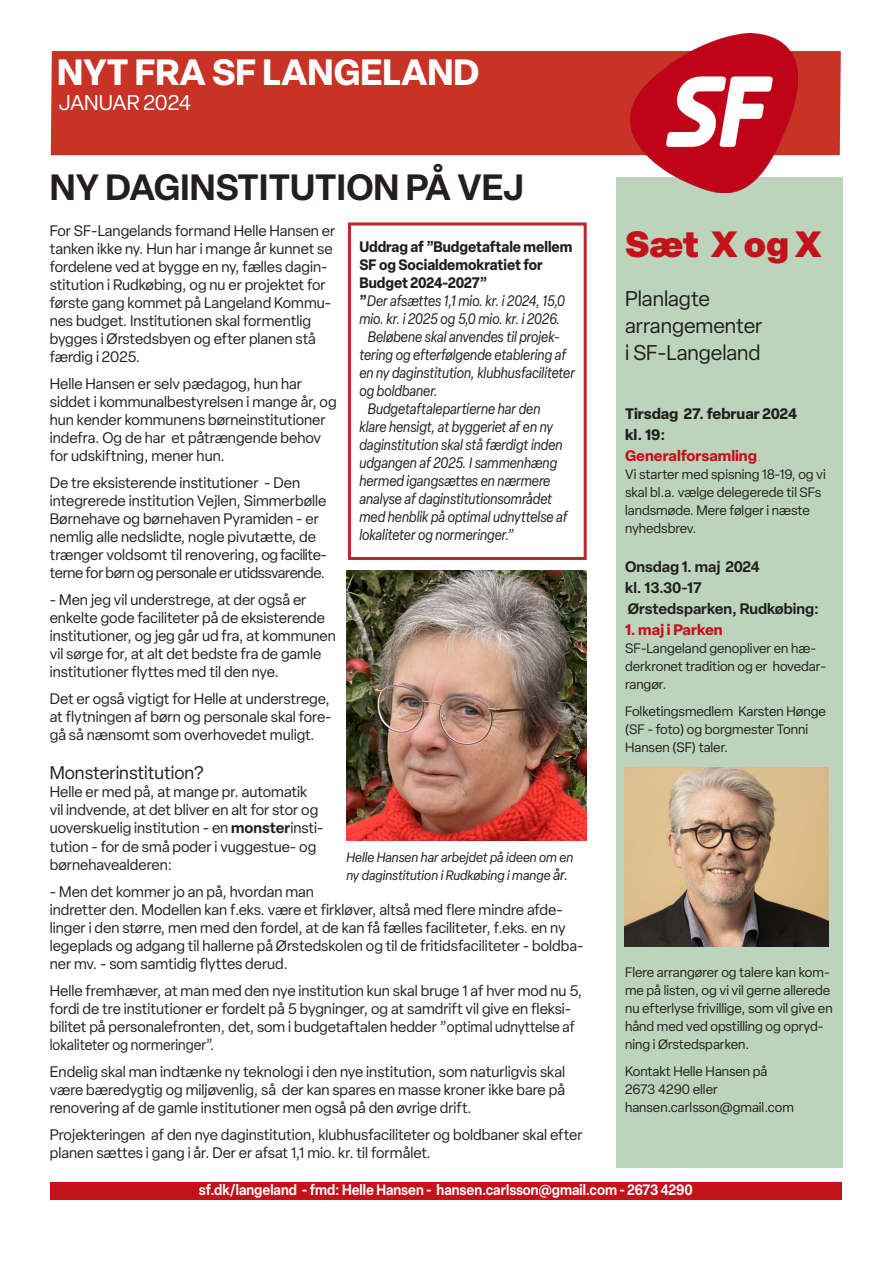
<style>
.page{position:relative;width:893px;height:1263px;background:#fff}
.page>*{position:absolute;margin:0;border:0;box-sizing:border-box;transform-origin:0 0}
.t1{font:600 36px "Elza";color:#231f20}
.t2{font:700 36px "Elza";color:#fff}
.t3{font:900 36px "Elza";color:#c4121a}
.t4{font:21px/27px "Elza";color:#231f20}
.t5{font:21px "Elza";letter-spacing:-.005em;color:#fff}
.t6{font:18px "Elza";color:#231f20}
.t7{font:15px/18px "Elza";color:#231f20}
.t8{font:italic 15px/18px "Elza";color:#231f20;scale:.93 1}
.t9{font:700 15px/18px "Elza";color:#231f20;scale:.93 1}
.t10{font:600 15px/21px "Elza";color:#231f20}
.t11{font:700 15px/21px "Elza";color:#231f20}
.t12{font:700 15px "Elza";color:#c4121a}
.t13{font:600 14.85px "Elza";color:#fff;scale:.91 1}
.t14{font:13.5px/18px "Elza";color:#231f20}
.t15{font:italic 13.5px/18px "Elza";color:#231f20}
.s1{font-weight:600}
.s2{font-weight:400;font-style:italic}
.s3{font-size:15px}
.s4{color:#c4121a}
.s5{font-weight:100}
</style>
<div class="page">
<div style="left:51px;top:51px;width:790px;height:104px;background:#c93325"></div>
<div style="left:50px;top:1182px;width:792px;height:17px;background:#c4121a"></div>
<div style="left:348px;top:222px;width:239px;height:338px;border:3px solid #c2242e"></div>
<img style="left:347px;top:570px;width:240px;height:270px">
<div style="left:617px;top:178px;width:226px;height:990px;background:#bbd4bb"></div>
<img style="left:625px;top:767px;width:203px;height:179px">
<img style="left:630px;top:34px;width:167px;height:158px">
<p class="t2" style="left:57px;top:47px;width:424px">NYT FRA SF LANGELAND</p>
<p class="t5" style="left:59px;top:89px;width:134px">JANUAR 2024</p>
<p class="t1" style="left:50px;top:162px;width:475px">NY DAGINSTITUTION PÅ VEJ</p>
<p class="t7" style="left:50px;top:221px;width:287px">For SF-Langelands formand Helle Hansen er tanken ikke ny. Hun har i mange år kunnet se fordelene ved at bygge en ny, fælles dagin&shy;stitution i Rudkøbing, og nu er projektet for første gang kommet på Langeland Kommu&shy;nes budget. Institutionen skal formentlig bygges i Ørstedsbyen og efter planen stå færdig i 2025.</p>
<p class="t7" style="left:50px;top:374px;width:288px">Helle Hansen er selv pædagog, hun har siddet i kommunalbestyrelsen i mange år, og hun kender kommunens børneinstitutioner indefra. Og de har et påtrængende behov for udskiftning, mener hun.</p>
<p class="t7" style="left:50px;top:473px;width:279px">De tre eksisterende institutioner - Den integrerede institution Vejlen, Simmerbølle Børnehave og børnehaven Pyramiden - er nemlig alle nedslidte, nogle pivutætte, de trænger voldsomt til renovering, og facilite&shy;terne for børn og personale er utidssvarende.</p>
<p class="t7" style="left:50px;top:590px;width:288px">- Men jeg vil understrege, at der også er enkelte gode faciliteter på de eksisterende institutioner, og jeg går ud fra, at kommunen vil sørge for, at alt det bedste fra de gamle institutioner flyttes med til den nye.</p>
<p class="t7" style="left:50px;top:689px;width:283px">Det er også vigtigt for Helle at understrege, at flytningen af børn og personale skal fore&shy;gå så nænsomt som overhovedet muligt.</p>
<p class="t6" style="left:50px;top:761px;width:155px">Monsterinstitution?</p>
<p class="t7" style="left:50px;top:783px;width:275px">Helle er med på, at mange pr. automatik vil indvende, at det bliver en alt for stor og uoverskuelig institution - en <span class="s1">monster</span>insti&shy;tution - for de små poder i vuggestue- og børnehavealderen:</p>
<p class="t7" style="left:50px;top:882px;width:535px">- Men det kommer jo an på, hvordan man<br>indretter den. Modellen kan f.eks. være et firkløver, altså med flere mindre afde&shy;linger i den større, men med den fordel, at de kan få fælles faciliteter, f.eks. en ny legeplads og adgang til hallerne på Ørstedskolen og til de fritidsfaciliteter - boldba&shy;ner mv. - som samtidig flyttes derud.</p>
<p class="t7" style="left:50px;top:981px;width:534px">Helle fremhæver, at man med den nye institution kun skal bruge 1 af hver mod nu 5, fordi de tre institutioner er fordelt på 5 bygninger, og at samdrift vil give en fleksi&shy;bilitet på personalefronten, det, som i budgetaftalen hedder ”optimal udnyttelse af lokaliteter og normeringer”.</p>
<p class="t7" style="left:50px;top:1062px;width:517px;text-align:justify">Endelig skal man indtænke ny teknologi i den nye institution, som naturligvis skal være bæredygtig og miljøvenlig, så der kan spares en masse kroner ikke bare på renovering af de gamle institutioner men også på den øvrige drift.</p>
<p class="t7" style="left:50px;top:1125px;width:534px">Projekteringen af den nye daginstitution, klubhusfaciliteter og boldbaner skal efter planen sættes i gang i år. Der er afsat 1,1 mio. kr. til formålet.</p>
<p class="t9" style="left:359px;top:237px;width:231px">Uddrag af ”Budgetaftale mellem<br>SF og Socialdemokratiet for<br>Budget 2024-2027”<br>”<span class="s2">Der afsættes 1,1 mio. kr. i 2024, 15,0 mio. kr. i 2025 og 5,0 mio. kr. i 2026.</span></p>
<p class="t8" style="left:359px;top:328px;width:233px;text-indent:9px">Beløbene skal anvendes til projek&shy;tering og efterfølgende etablering af en ny daginstitution, klubhusfaciliteter og boldbaner.</p>
<p class="t8" style="left:359px;top:400px;width:225px;text-indent:9px">Budgetaftalepartierne har den klare hensigt, at byggeriet af en ny daginstitution skal stå færdigt inden udgangen af 2025. I sammenhæng hermed igangsættes en nærmere analyse af daginstitutionsområdet med henblik på optimal udnyttelse af lokaliteter og normeringer.”</p>
<p class="t15" style="left:346px;top:848px;width:228px">Helle Hansen har arbejdet på ideen om en ny daginstitution i Rudkøbing i mange <span class="s3">år.</span></p>
<p class="t3" style="left:625px;top:218px;width:198px">Sæt X og X</p>
<p class="t4" style="left:625px;top:285px;width:87px">Planlagte</p>
<p class="t4" style="left:625px;top:312px;width:139px">arrangementer i SF-Langeland</p>
<p class="t11" style="left:625px;top:402px;width:174px">Tirsdag 27. februar 2024 kl. 19:<br><span class="s4">Generalforsamling</span><span class="s5">.</span></p>
<p class="t14" style="left:625px;top:465px;width:202px">Vi starter med spisning 18-19, og vi skal bl.a. vælge delegerede til SFs landsmøde. Mere følger i næste nyhedsbrev.</p>
<p class="t10" style="left:625px;top:556px;width:195px">Onsdag 1. maj 2024<br>kl. 13.30-17<br>Ørstedsparken, Rudkøbing:</p>
<p class="t12" style="left:625px;top:619px;width:99px">1. maj i Parken</p>
<p class="t14" style="left:625px;top:639px;width:203px">SF-Langeland genopliver en hæ&shy;derkronet tradition og er hovedar&shy;rangør.</p>
<p class="t14" style="left:625px;top:702px;width:202px">Folketingsmedlem Karsten Hønge (SF - foto) og borgmester Tonni<br>Hansen (SF) taler.</p>
<p class="t14" style="left:625px;top:963px;width:209px">Flere arrangører og talere kan kom&shy;me på listen, og vi vil gerne allerede nu efterlyse frivillige, som vil give en hånd med ved opstilling og opryd&shy;ning i Ørstedsparken.</p>
<p class="t14" style="left:625px;top:1062px;width:170px">Kontakt Helle Hansen på<br>2673 4290 eller hansen.carlsson@gmail.com</p>
<p class="t13" style="left:199px;top:1179px;width:544px">sf.dk/langeland - fmd: Helle Hansen - hansen.carlsson@gmail.com - 2673 4290</p>
</div>
